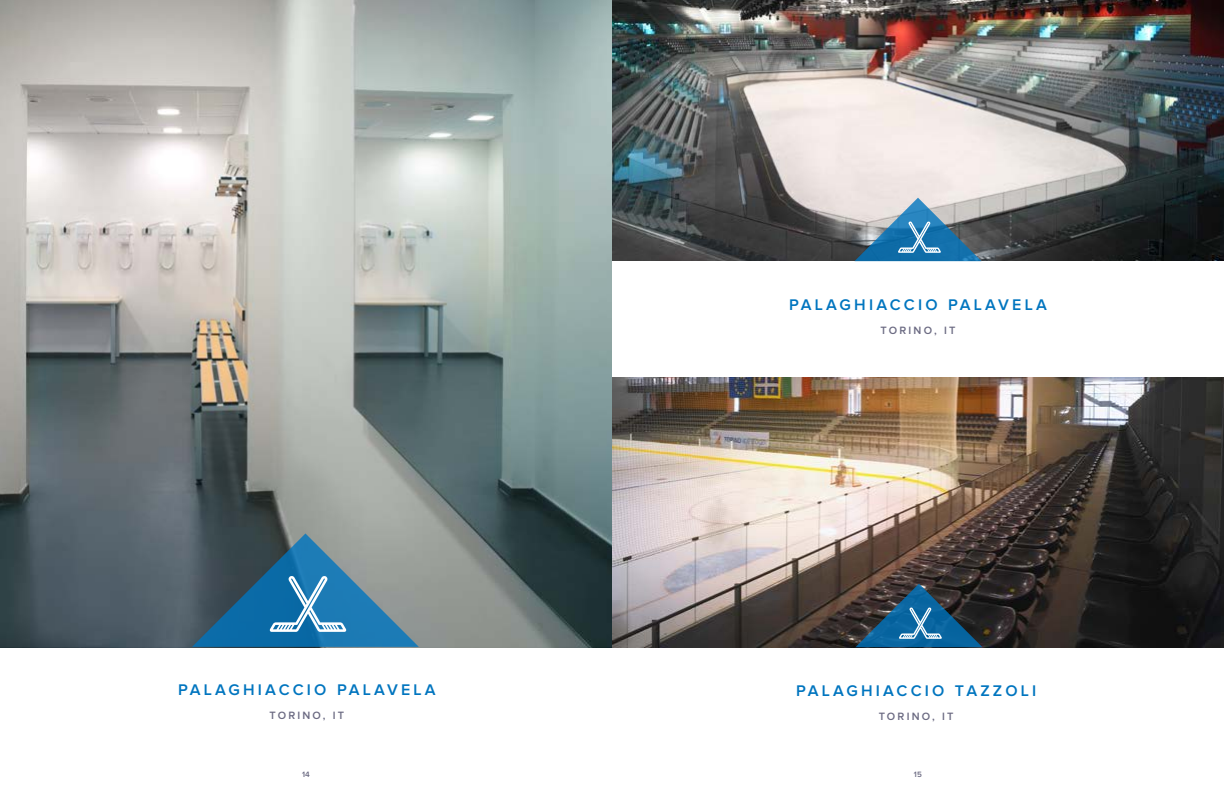
<style>
.page{position:relative;width:1224px;height:792px;background:#fff}
.page>*{position:absolute;margin:0;border:0;box-sizing:border-box;transform-origin:0 0}
.t1{font:600 16px "Proxima Nova";letter-spacing:.2em;color:#0075bf}
.t2{font:600 11px "Proxima Nova";letter-spacing:.2em;color:#6b6a82}
.t3{font:600 8px "Proxima Nova";color:#6b6a82}
</style>
<div class="page">
<img style="left:613px;top:0;width:611px;height:261px">
<svg style="left:855px;top:198px;width:126px;height:63px;background:#6d96b1"></svg>
<img style="left:613px;top:377px;width:611px;height:270px">
<svg style="left:855px;top:584px;width:127px;height:63px;background:#29506a"></svg>
<img style="left:0;top:0;width:612px;height:647px">
<svg style="left:192px;top:533px;width:227px;height:114px;background:#497994"></svg>
<p class="t1" style="left:178px;top:682px;width:259px">PALAGHIACCIO PALAVELA</p>
<p class="t2" style="left:269px;top:710px;width:76px">TORINO, IT</p>
<p class="t1" style="left:789px;top:297px;width:259px">PALAGHIACCIO PALAVELA</p>
<p class="t2" style="left:881px;top:325px;width:76px">TORINO, IT</p>
<p class="t1" style="left:796px;top:683px;width:242px">PALAGHIACCIO TAZZOLI</p>
<p class="t2" style="left:879px;top:711px;width:76px">TORINO, IT</p>
<p class="t3" style="left:302px;top:770px;width:9px">14</p>
<p class="t3" style="left:914px;top:770px;width:10px">15</p>
</div>
